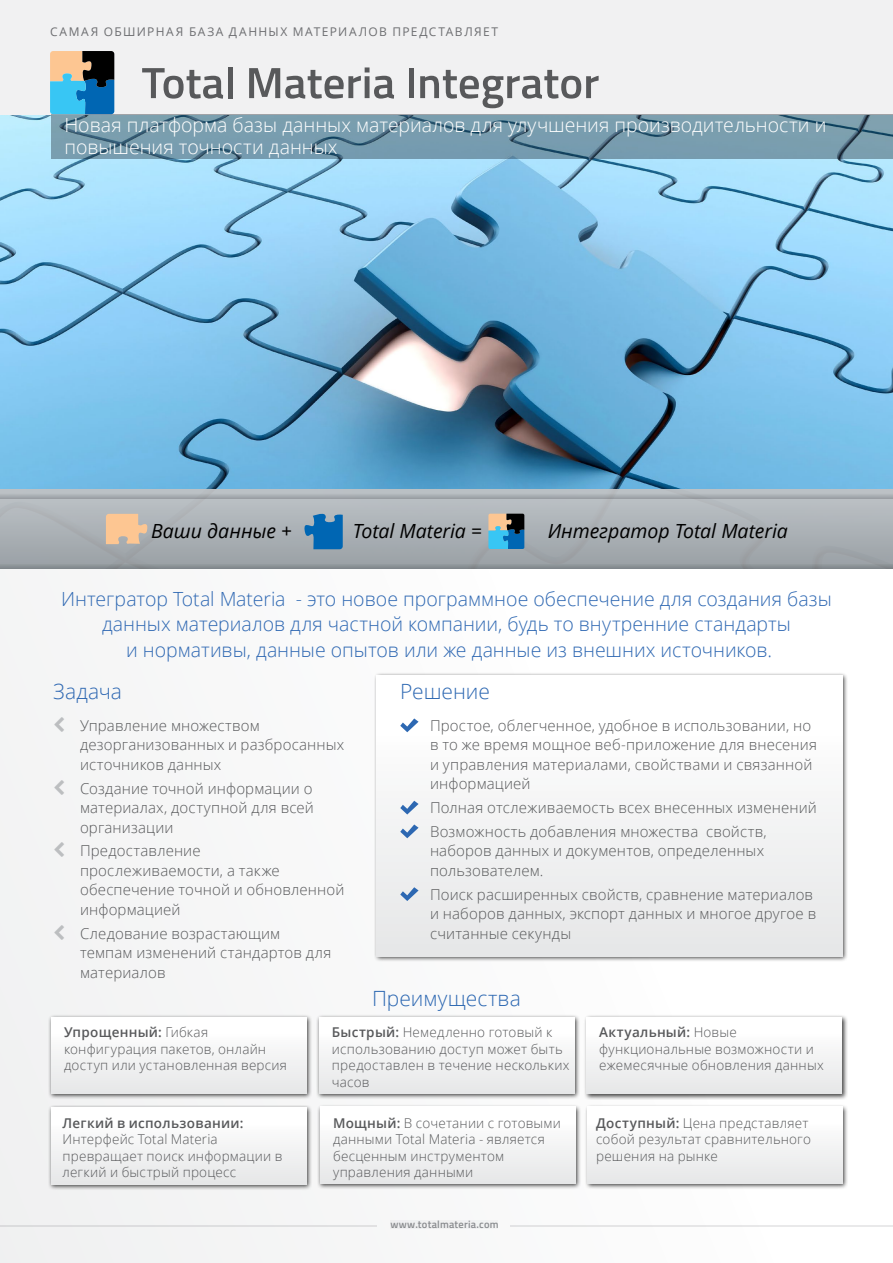
<style>
.page{position:relative;width:893px;height:1263px;background:#fff}
.page>*{position:absolute;margin:0;border:0;box-sizing:border-box;transform-origin:0 0}
.t1{font:300 21px "Open Sans";color:#2d68b2}
.t2{font:300 21px "Open Sans";letter-spacing:.01em;color:#3069b3}
.t3{font:300 19.5px/25.5px "Open Sans";color:#3069b3;text-align:center}
.t4{font:300 19.5px/22.5px "Open Sans";color:#fff}
.t5{font:italic 19.5px "Open Sans";color:#000}
.t6{font:300 15px/19.5px "Open Sans";letter-spacing:.01em;color:#58595b}
.t7{font:300 13.5px/16.5px "Open Sans";letter-spacing:.015em;color:#58595b}
.t8{font:600 13.5px "Open Sans";letter-spacing:.02em;color:#58595b}
.t9{font:12px "Open Sans";letter-spacing:.125em;color:#6d6e71}
.t10{font:600 10.5px "Titillium Web";letter-spacing:.02em;color:#939598}
.s1{font-weight:600}
</style>
<div class="page">
<div style="left:0;top:568px;width:893px;height:695px;background:#f8f8f9"></div>
<div style="left:583px;top:1014px;width:265px;height:86px;background:#000;opacity:.75"></div>
<div style="left:587px;top:1017px;width:255px;height:77px;background:#f4f4f4"></div>
<div style="left:316px;top:1014px;width:264px;height:85px;background:#000;opacity:.75"></div>
<div style="left:319px;top:1017px;width:255px;height:77px;background:#f4f4f4"></div>
<img style="left:0;top:118px;width:893px;height:361px">
<div style="left:374px;top:672px;width:474px;height:290px;background:#000;opacity:.75"></div>
<div style="left:377px;top:675px;width:465px;height:281px;background:linear-gradient(to right,#f4f4f5,#f4f4f5)"></div>
<div style="left:0;top:0;width:893px;height:114px;background:#f1f1f2"></div>
<svg style="left:51px;top:118px;width:842px;height:41px;background:#7297a9"></svg>
<svg style="left:0;top:114px;width:893px;height:4px;background:#839fac"></svg>
<svg style="left:50px;top:51px;width:64px;height:63px;background:#4f8396"></svg>
<svg style="left:142px;top:68px;width:81px;height:31px"></svg>
<hr style="left:228px;top:67px;width:4px;height:31px;background:#58595b">
<svg style="left:249px;top:67px;width:145px;height:32px"></svg>
<div style="left:409px;top:68px;width:5px;height:30px;background:#58595b"></div>
<svg style="left:420px;top:70px;width:179px;height:38px"></svg>
<div style="left:0;top:490px;width:893px;height:78px;background:#aeb4b8"></div>
<svg style="left:0;top:549px;width:893px;height:19px"></svg>
<svg style="left:0;top:479px;width:893px;height:19px"></svg>
<svg style="left:303px;top:513px;width:40px;height:36px"></svg>
<svg style="left:106px;top:514px;width:41px;height:30px"></svg>
<svg style="left:488px;top:514px;width:36px;height:35px"></svg>
<svg style="left:400px;top:718px;width:19px;height:14px"></svg>
<svg style="left:400px;top:801px;width:19px;height:13px"></svg>
<svg style="left:400px;top:824px;width:19px;height:14px"></svg>
<svg style="left:400px;top:887px;width:19px;height:14px"></svg>
<hr style="left:0;top:1225px;width:376px;height:1px;background:#e9e9ea">
<hr style="left:510px;top:1225px;width:383px;height:1px;background:#e9e9ea">
<div style="left:48px;top:1014px;width:264px;height:85px;background:#000;opacity:.75"></div>
<div style="left:51px;top:1017px;width:255px;height:77px;background:#f4f4f4"></div>
<div style="left:48px;top:1105px;width:264px;height:85px;background:#000;opacity:.75"></div>
<div style="left:51px;top:1108px;width:255px;height:76px;background:#f4f4f4"></div>
<div style="left:317px;top:1104px;width:264px;height:85px;background:#000;opacity:.75"></div>
<div style="left:320px;top:1107px;width:255px;height:76px;background:#f4f5f5"></div>
<div style="left:584px;top:1104px;width:265px;height:85px;background:#000;opacity:.75"></div>
<div style="left:587px;top:1107px;width:255px;height:76px;background:#f4f5f5"></div>
<p class="t9" style="left:50px;top:23px;width:449px">Самая обширная база данных материалов предс тавляет</p>
<h2 class="t4" style="left:64px;top:113px;width:763px">Новая платформа базы данных материалов для улучшения производительности и повышения точности данных</h2>
<h2 class="t5" style="left:151px;top:517px;width:142px">Ваши данные +</h2>
<h2 class="t5" style="left:353px;top:517px;width:130px">Total Materia =</h2>
<h2 class="t5" style="left:548px;top:517px;width:242px">Интегратор Total Materia</h2>
<h2 class="t3" style="left:61px;top:585px;width:772px">Интегратор Total Materia - это новое программное обеспечение для создания базы данных материалов для частной компании, будь то внутренние стандарты<br>и нормативы, данные опытов или же данные из внешних источников.</h2>
<h1 class="t2" style="left:53px;top:676px;width:70px">Задача</h1>
<p class="t6" style="left:80px;top:715px;width:266px">Управление множеством дезорганизованных и разбросанных источников данных</p>
<p class="t6" style="left:80px;top:778px;width:235px;text-align:justify">Создание точной информации о материалах, доступной для всей организации</p>
<p class="t6" style="left:80px;top:841px;width:266px">Предоставление прослеживаемости, а также обеспечение точной и обновленной информацией</p>
<p class="t6" style="left:80px;top:923px;width:253px">Следование возрастающим темпам изменений стандартов для материалов</p>
<h1 class="t1" style="left:400px;top:676px;width:91px">Решение</h1>
<p class="t6" style="left:430px;top:715px;width:388px">Простое, облегченное, удобное в использовании, но в то же время мощное веб-приложение для внесения и управления материалами, свойствами и связанной информацией</p>
<p class="t6" style="left:430px;top:795px;width:388px;line-height:23.7px">Полная отслеживаемость всех внесенных изменений<br>Возможность добавления множества свойств,</p>
<p class="t6" style="left:430px;top:841px;width:336px">наборов данных и документов, определенных пользователем.</p>
<p class="t6" style="left:430px;top:884px;width:388px">Поиск расширенных свойств, сравнение материалов и наборов данных, экспорт данных и многое другое в считанные секунды</p>
<h1 class="t1" style="left:372px;top:984px;width:150px">Преимущества</h1>
<p class="t7" style="left:64px;top:1024px;width:225px"><span class="s1">Упрощенный:</span> Гибкая конфигурация пакетов, онлайн доступ или установленная версия</p>
<p class="t7" style="left:332px;top:1024px;width:239px"><span class="s1">Быстрый:</span> Немедленно готовый к использованию доступ может быть предоставлен в течение нескольких часов</p>
<p class="t7" style="left:599px;top:1024px;width:226px"><span class="s1">Актуальный:</span> Новые функциональные возможности и ежемесячные обновления данных</p>
<p class="t8" style="left:63px;top:1114px;width:182px">Легкий в использовании:</p>
<p class="t7" style="left:63px;top:1131px;width:221px">Интерфейс Total Materia превращает поиск информации в легкий и быстрый процесс</p>
<p class="t7" style="left:333px;top:1114px;width:229px"><span class="s1">Мощный:</span> В сочетании с готовыми данными Total Materia - является бесценным инструментом управления данными</p>
<p class="t7" style="left:596px;top:1114px;width:216px"><span class="s1">Доступный:</span> Цена представляет собой результат сравнительного решения на рынке</p>
<p class="t10" style="left:390px;top:1217px;width:110px">www.totalmateria.com</p>
</div>
